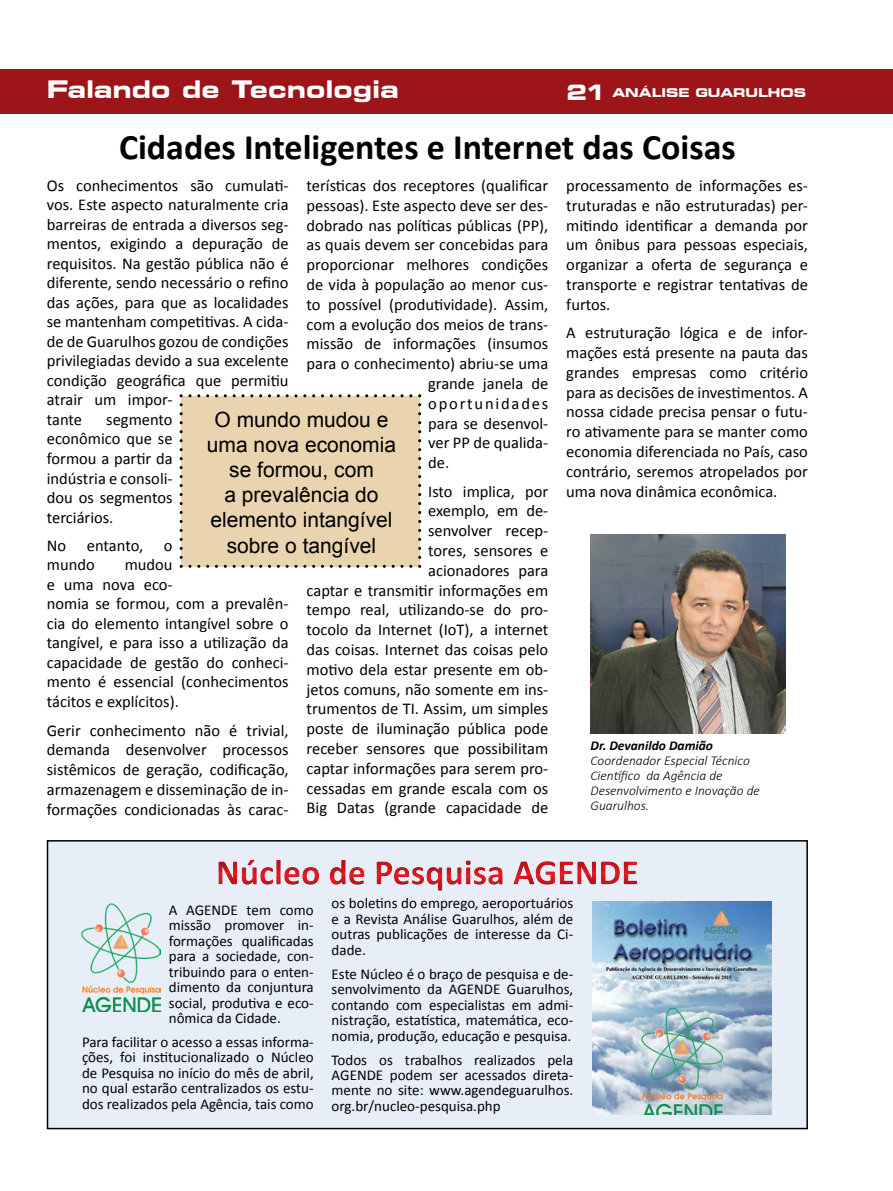
<style>
.page{position:relative;width:893px;height:1191px;background:#fff}
.page>*{position:absolute;margin:0;border:0;box-sizing:border-box;transform-origin:0 0}
.t1{font:700 36px "Calibri";color:#000}
.t2{font:700 expanded 24px "Square 721 BT";color:#fff}
.t3{font:21px/25.2px "Arial";color:#000;text-align:center}
.t4{font:16.5px/19.8px "Calibri";color:#000;text-align:justify}
.t5{font:16.5px "Calibri";letter-spacing:.11em;color:#000}
.t6{font:15px/15.5px "Calibri";color:#000;text-align:justify}
.t7{font:italic 300 13.5px/15px "Calibri";color:#000}
.t8{font:italic 700 13.5px "Calibri";color:#000}
.t9{font:700 expanded 12px "Square 721 BT";color:#fff}
.s1{font-size:21px}
</style>
<div class="page">
<div style="left:0;top:69px;width:893px;height:44px;background:#9c1519"></div>
<img style="left:590px;top:535px;width:196px;height:198px">
<div style="left:180px;top:394px;width:241px;height:174px;background:#ead4af"></div>
<div style="left:47px;top:840px;width:761px;height:289px;background:#e8eef8"></div>
<img style="left:218px;top:859px;width:419px;height:31px">
<img style="left:82px;top:904px;width:78px;height:108px">
<img style="left:592px;top:901px;width:179px;height:213px">
<h2 class="t2" style="left:47px;top:75px;width:353px">Falando de Tecnologia</h2>
<h1 class="t1" style="left:119px;top:124px;width:618px">Cidades Inteligentes e Internet das Coisas</h1>
<p class="t9" style="left:566px;top:85px;width:241px"><span class="s1">21</span> ANÁLISE GUARULHOS</p>
<p class="t4" style="left:307px;top:176px;width:243px">terísticas dos receptores (qualificar</p>
<p class="t4" style="left:307px;top:195px;width:243px">pessoas ). Este aspecto deve ser des-</p>
<p class="t4" style="left:307px;top:215px;width:243px">dobrado nas políticas públicas (PP),</p>
<p class="t4" style="left:307px;top:235px;width:243px">as quais devem ser concebidas para</p>
<p class="t4" style="left:307px;top:255px;width:243px">proporcionar melhores condições</p>
<p class="t4" style="left:307px;top:275px;width:243px">de vida à população ao menor cus-</p>
<p class="t4" style="left:307px;top:294px;width:243px">to possível (produtividade). Assim,</p>
<p class="t4" style="left:307px;top:314px;width:243px">com a evolução dos meios de trans-</p>
<p class="t4" style="left:307px;top:334px;width:243px">missão de informações (insumos</p>
<p class="t4" style="left:307px;top:354px;width:243px">para o conhecimento) abriu-se uma</p>
<p class="t4" style="left:428px;top:374px;width:122px">grande janela de</p>
<p class="t5" style="left:428px;top:393px;width:122px">oportunidades</p>
<p class="t4" style="left:428px;top:413px;width:122px">para se desenvol-</p>
<p class="t4" style="left:428px;top:433px;width:122px">ver PP de qualida-</p>
<p class="t4" style="left:428px;top:453px;width:23px">de.</p>
<p class="t4" style="left:307px;top:481px;width:243px;text-align:right">Isto implica, por<br>exemplo, em de-<br>senvolver recep-<br>tores, sensores e<br>acionadores para<br>captar e transmitir informações em tempo real, utilizando-se do pro&shy;tocolo da Internet (IoT), a internet das coisas. Internet das coisas pelo motivo dela estar presente em ob&shy;jetos comuns, não somente em ins&shy;trumentos de TI. Assim, um simples poste de iluminação pública pode receber sensores que possibilitam captar informações para serem pro&shy;cessadas em grande escala com os<br>Big Datas (grande capacidade de</p>
<p class="t4" style="left:47px;top:176px;width:243px;text-align:left">Os conhecimentos são cumulati&shy;vos. Este aspecto naturalmente cria barreiras de entrada a diversos seg&shy;mentos, exigindo a depuração de requisitos. Na gestão pública não é diferente, sendo necessário o refino das ações, para que as localidades se mantenham competitivas. A cida&shy;de de Guarulhos gozou de condições privilegiadas devido a sua excelente condição geográfica que permitiu atrair um impor-<br>tante</p>
<p class="t3" style="left:207px;top:407px;width:191px">O mundo mudou e uma nova economia se formou, com<br>a prevalência do elemento intangível sobre o tangível</p>
<p class="t4" style="left:47px;top:410px;width:127px;text-indent:59px">segmento econômico que se formou a partir da indústria e consoli&shy;dou os segmentos terciários.</p>
<p class="t4" style="left:47px;top:535px;width:21px">No</p>
<p class="t4" style="left:87px;top:535px;width:58px">entanto,</p>
<p class="t4" style="left:164px;top:535px;width:10px">o</p>
<p class="t4" style="left:47px;top:555px;width:49px">mundo</p>
<p class="t4" style="left:47px;top:555px;width:243px;text-align:left;text-indent:78px">mudou<br>e uma nova eco-<br>nomia se formou, com a prevalên&shy;cia do elemento intangível sobre o tangível, e para isso a utilização da capacidade de gestão do conheci&shy;mento é essencial (conhecimentos tácitos e explícitos).</p>
<p class="t4" style="left:47px;top:720px;width:243px">Gerir conhecimento não é trivial, demanda desenvolver processos sistêmicos de geração, codificação, armazenagem e disseminação de in&shy;formações condicionadas às carac-</p>
<p class="t4" style="left:566px;top:176px;width:243px">processamento de informações es&shy;truturadas e não estruturadas) per&shy;mitindo identificar a demanda por um ônibus para pessoas especiais, organizar a oferta de segurança e transporte e registrar tentativas de furtos.</p>
<p class="t4" style="left:566px;top:323px;width:243px">A estruturação lógica e de infor&shy;mações está presente na pauta das grandes empresas como critério para as decisões de investimentos. A nossa cidade precisa pensar o futu&shy;ro ativamente para se manter como economia diferenciada no País, caso contrário, seremos atropelados por uma nova dinâmica econômica.</p>
<p class="t8" style="left:590px;top:737px;width:124px">Dr. Devanildo Damião</p>
<p class="t7" style="left:590px;top:753px;width:171px">Coordenador Especial Técnico<br>Científico da Agência de<br>Desenvolvimento e Inovação de<br>Guarulhos.</p>
<p class="t6" style="left:169px;top:902px;width:146px">A AGENDE tem como missão promover in&shy;formações qualificadas para a sociedade, con&shy;tribuindo para o enten&shy;dimento da conjuntura social, produtiva e eco&shy;nômica da Cidade.</p>
<p class="t6" style="left:82px;top:1034px;width:233px">Para facilitar o acesso a essas informa&shy;ções, foi institucionalizado o Núcleo de Pesquisa no início do mês de abril, no qual estarão centralizados os estu&shy;dos realizados pela Agência, tais como</p>
<p class="t6" style="left:332px;top:895px;width:243px">os boletins do emprego, aeroportuários e a Revista Análise Guarulhos, além de outras publicações de interesse da Ci&shy;dade.</p>
<p class="t6" style="left:332px;top:966px;width:243px">Este Núcleo é o braço de pesquisa e de&shy;senvolvimento da AGENDE Guarulhos, contando com especialistas em admi&shy;nistração, estatística, matemática, eco&shy;nomia, produção, educação e pesquisa.</p>
<p class="t6" style="left:332px;top:1052px;width:243px">Todos os trabalhos realizados pela AGENDE podem ser acessados direta&shy;mente no site: www.agendeguarulhos. org.br/nucleo-pesquisa.php</p>
</div>
